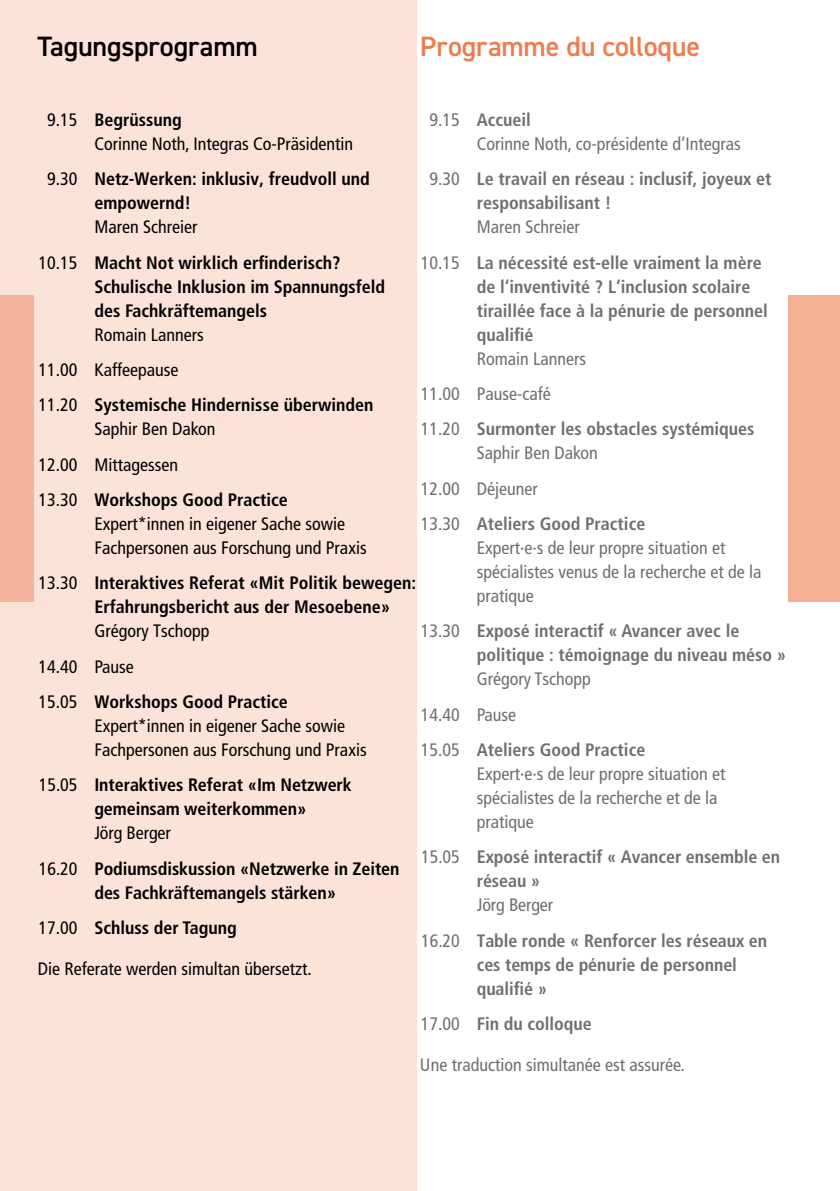
<style>
.page{position:relative;width:840px;height:1191px;background:#fff}
.page>*{position:absolute;margin:0;border:0;box-sizing:border-box;transform-origin:0 0}
.t1{font:600 28px "DIN2014";letter-spacing:-.005em;color:#ef7c4d}
.t2{font:600 28px "DIN2014";letter-spacing:-.01em;color:#000}
.t3{font:700 condensed 18px/24px "Frutiger LT Pro";color:#706f6f}
.t4{font:condensed 18px/35.4px "Frutiger LT Pro";color:#706f6f}
.t5{font:condensed 18px/35.4px "Frutiger LT Pro";color:#000}
.t6{font:700 condensed 18px/24px "Frutiger LT Pro";color:#000}
.s1{font-weight:700}
.s2{font-weight:400}
</style>
<div class="page">
<div style="left:788px;top:295px;width:51px;height:306px;background:#f5b094"></div>
<div style="left:0;top:0;width:416px;height:1191px;background:#fce3d9"></div>
<h1 class="t2" style="left:38px;top:28px;width:222px">Tagungsprogramm</h1>
<h1 class="t1" style="left:420px;top:28px;width:281px">Programme du colloque</h1>
<p class="t4" style="left:476px;top:108px;width:265px;line-height:24px;text-indent:-47px">9.15 <span class="s1">Accueil<br></span>Corinne Noth, co-présidente d‘Integras</p>
<p class="t3" style="left:476px;top:167px;width:296px;text-indent:-47px"><span class="s2">9.30</span> Le travail en réseau : inclusif, joyeux et responsabilisant !</p>
<p class="t3" style="left:420px;top:209px;width:342px;line-height:35.4px;text-indent:56px"><span class="s2">Maren Schreier<br>10.15</span> La nécessité est-elle vraiment la mère</p>
<p class="t3" style="left:476px;top:274px;width:292px">de l‘inventivité ? L‘inclusion scolaire tiraillée face à la pénurie de personnel qualifié</p>
<p class="t4" style="left:420px;top:341px;width:335px;text-indent:56px">Romain Lanners<br>11.00 Pause-café<br>11.20 <span class="s1">Surmonter les obstacles systémiques</span></p>
<p class="t4" style="left:420px;top:435px;width:226px;text-indent:56px">Saphir Ben Dakon<br>12.00 Déjeuner<br>13.30 <span class="s1">Ateliers Good Practice</span></p>
<p class="t4" style="left:476px;top:536px;width:286px;line-height:24px">Expert·e·s de leur propre situation et spécialistes venus de la recherche et de la pratique</p>
<p class="t3" style="left:476px;top:619px;width:311px;text-indent:-56px"><span class="s2">13.30</span> Exposé interactif « Avancer avec le politique : témoignage du niveau méso »</p>
<p class="t4" style="left:420px;top:661px;width:226px;text-indent:56px">Grégory Tschopp<br>14.40 Pause<br>15.05 <span class="s1">Ateliers Good Practice</span></p>
<p class="t4" style="left:476px;top:762px;width:250px;line-height:24px">Expert·e·s de leur propre situation et spécialistes de la recherche et de la pratique</p>
<p class="t3" style="left:476px;top:845px;width:305px;text-indent:-55px"><span class="s2">15.05</span> Exposé interactif « Avancer ensemble en réseau »</p>
<p class="t3" style="left:421px;top:887px;width:347px;line-height:35.4px;text-indent:55px"><span class="s2">Jörg Berger<br>16.20</span> Table ronde « Renforcer les réseaux en</p>
<p class="t3" style="left:476px;top:952px;width:261px">ces temps de pénurie de personnel qualifié »</p>
<p class="t3" style="left:420px;top:1012px;width:172px"><span class="s2">17.00</span> Fin du colloque</p>
<p class="t4" style="left:420px;top:1047px;width:266px">Une traduction simultanée est assurée.</p>
<p class="t5" style="left:94px;top:108px;width:260px;line-height:24px;text-indent:-47px">9.15 <span class="s1">Begrüssung<br></span>Corinne Noth, Integras Co-Präsidentin</p>
<p class="t6" style="left:94px;top:167px;width:277px;text-indent:-47px"><span class="s2">9.30</span> Netz-Werken: inklusiv, freudvoll und empowernd!</p>
<p class="t6" style="left:38px;top:209px;width:303px;line-height:35.4px;text-indent:56px"><span class="s2">Maren Schreier<br>10.15</span> Macht Not wirklich erfinderisch?</p>
<p class="t6" style="left:94px;top:274px;width:292px">Schulische Inklusion im Spannungsfeld des Fachkräftemangels</p>
<p class="t5" style="left:38px;top:317px;width:336px;text-indent:56px">Romain Lanners<br>11.00 Kaffeepause<br>11.20 <span class="s1">Systemische Hindernisse überwinden</span></p>
<p class="t5" style="left:38px;top:411px;width:251px;text-indent:56px">Saphir Ben Dakon<br>12.00 Mittagessen<br>13.30 <span class="s1">Workshops Good Practice</span></p>
<p class="t5" style="left:94px;top:512px;width:273px;line-height:24px">Expert*innen in eigener Sache sowie<br>Fachpersonen aus Forschung und Praxis</p>
<p class="t6" style="left:94px;top:571px;width:323px;text-indent:-56px"><span class="s2">13.30</span> Interaktives Referat «Mit Politik bewegen:<br>Erfahrungsbericht aus der Mesoebene»</p>
<p class="t5" style="left:38px;top:613px;width:251px;text-indent:56px">Grégory Tschopp<br>14.40 Pause<br>15.05 <span class="s1">Workshops Good Practice</span></p>
<p class="t5" style="left:94px;top:714px;width:273px;line-height:24px">Expert*innen in eigener Sache sowie<br>Fachpersonen aus Forschung und Praxis</p>
<p class="t6" style="left:39px;top:773px;width:314px;text-align:center"><span class="s2">15.05</span> Interaktives Referat «Im Netzwerk gemeinsam weiterkommen»</p>
<p class="t6" style="left:39px;top:815px;width:362px;line-height:35.4px;text-indent:55px"><span class="s2">Jörg Berger<br>16.20</span> Podiumsdiskussion «Netzwerke in Zeiten</p>
<p class="t6" style="left:38px;top:874px;width:299px;line-height:35.4px;text-indent:56px">des Fachkräftemangels stärken»<br><span class="s2">17.00</span> Schluss der Tagung</p>
<p class="t5" style="left:38px;top:951px;width:275px">Die Referate werden simultan übersetzt.</p>
</div>
